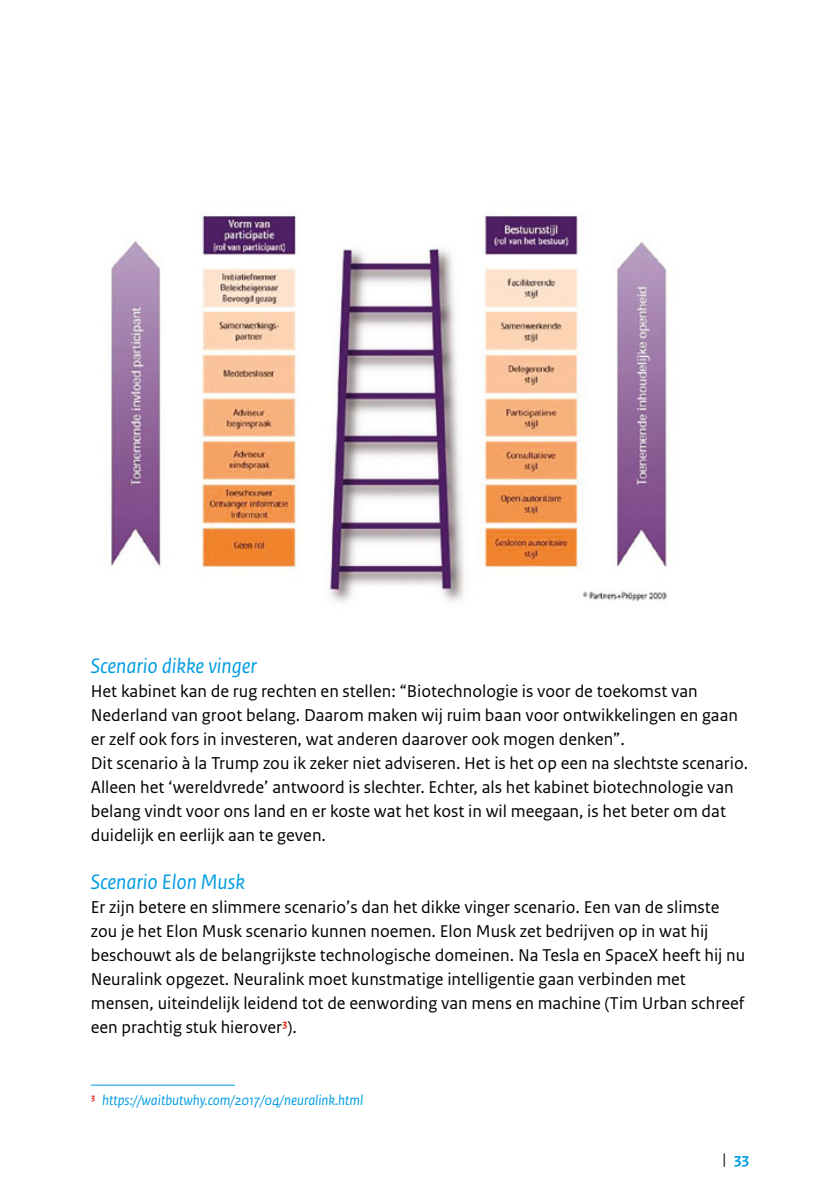
<style>
.page{position:relative;width:840px;height:1191px;background:#fff}
.page>*{position:absolute;margin:0;border:0;box-sizing:border-box;transform-origin:0 0}
._05_RO_Alineakop_San{font:italic 22px "Rijksoverheid Sans Text";color:#009de2}
._10_RO_Broodtekst_Sa{font:18px/24px "Rijksoverheid Sans Text";color:#000}
.t1{font:700 16px "Rijksoverheid Sans Text";color:#009de2}
._14_RO_Voetnoot{font:italic 15px "Rijksoverheid Sans Text";color:#009de2}
.s1{font-weight:400;color:#000}
</style>
<div class="page">
<hr style="left:91px;top:1084px;width:144px;height:1px;background:#009de2">
<img style="left:108px;top:211px;width:559px;height:392px">
<p class="_05_RO_Alineakop_San" style="left:91px;top:653px;width:167px">Scenario dikke vinger</p>
<p class="_10_RO_Broodtekst_Sa" style="left:91px;top:679px;width:648px">Het kabinet kan de rug rechten en stellen: “Biotechnologie is voor de toekomst van<br>Nederland van groot belang. Daarom maken wij ruim baan voor ontwikkelingen en gaan er zelf ook fors in investeren, wat anderen daarover ook mogen denken”.</p>
<p class="_10_RO_Broodtekst_Sa" style="left:91px;top:751px;width:658px">Dit scenario à la Trump zou ik zeker niet adviseren. Het is het op een na slechtste scenario.<br>Alleen het ‘wereldvrede’ antwoord is slechter. Echter, als het kabinet biotechnologie van belang vindt voor ons land en er koste wat het kost in wil meegaan, is het beter om dat duidelijk en eerlijk aan te geven.</p>
<p class="_05_RO_Alineakop_San" style="left:91px;top:869px;width:155px">Scenario Elon Musk</p>
<p class="_10_RO_Broodtekst_Sa" style="left:91px;top:895px;width:655px">Er zijn betere en slimmere scenario’s dan het dikke vinger scenario. Een van de slimste zou je het Elon Musk scenario kunnen noemen. Elon Musk zet bedrijven op in wat hij beschouwt als de belangrijkste technologische domeinen. Na Tesla en SpaceX heeft hij nu Neuralink opgezet. Neuralink moet kunstmatige intelligentie gaan verbinden met mensen, uiteindelijk leidend tot de eenwording van mens en machine (Tim Urban schreef een prachtig stuk hierover<sup>3</sup>).</p>
<p class="_14_RO_Voetnoot" style="left:91px;top:1091px;width:274px"><sup>3</sup> https://waitbutwhy.com/2017/04/neuralink.html</p>
<p class="t1" style="left:722px;top:1150px;width:28px"><span class="s1">|</span> 33</p>
</div>
